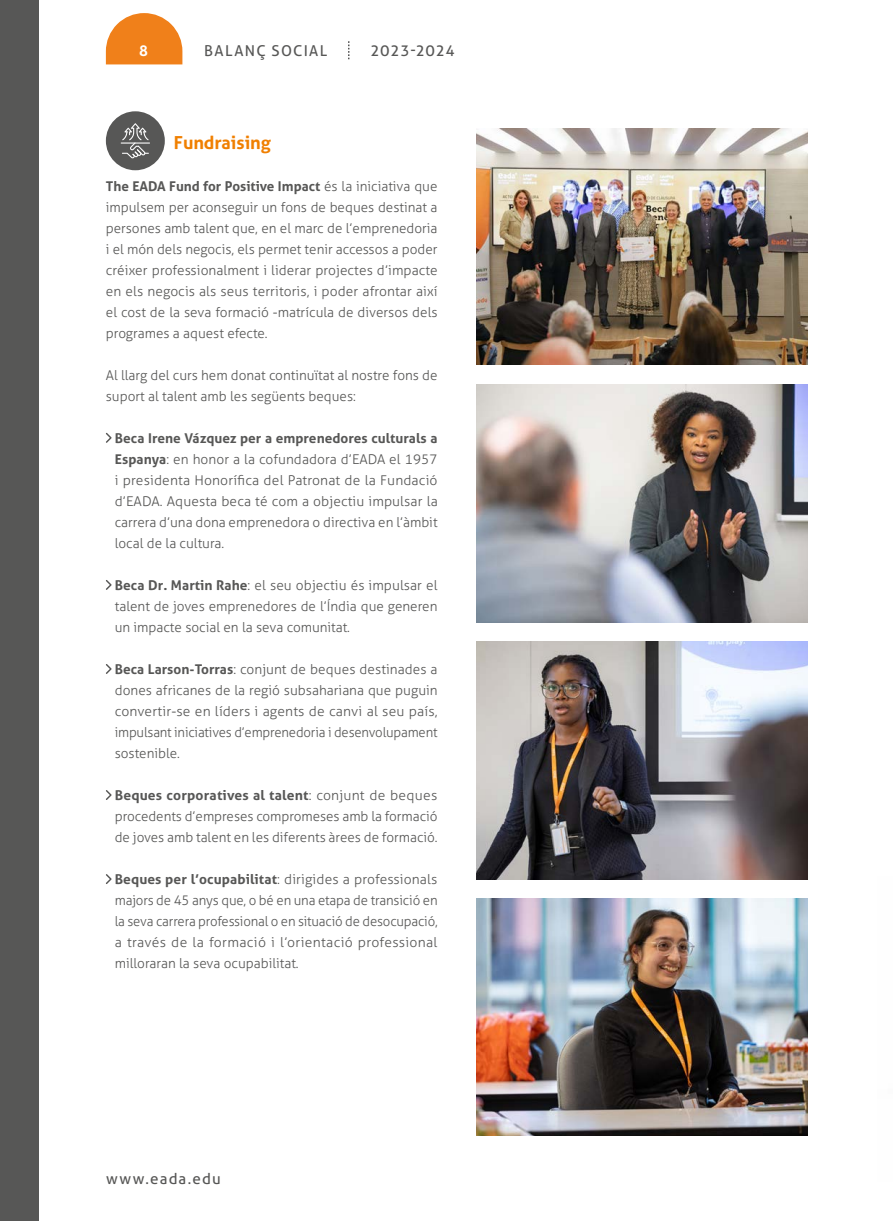
<style>
.page{position:relative;width:893px;height:1221px;background:#fff}
.page>*{position:absolute;margin:0;border:0;box-sizing:border-box;transform-origin:0 0}
.t1{font:700 18px "Aller";color:#f07f00}
.t2{font:15px "Aller";letter-spacing:.085em;color:#575756}
.t3{font:700 15px "Aller";color:#fff}
.t4{font:300 13.5px/21px "Aller";color:#575756;text-align:justify}
.s1{font-weight:700}
</style>
<div class="page">
<div style="left:0;top:0;width:38px;height:1220px;background:#575756"></div>
<svg style="left:349px;top:41px;width:1px;height:18px"></svg>
<svg style="left:106px;top:13px;width:76px;height:51px;background:#f2943e"></svg>
<svg style="left:106px;top:433px;width:6px;height:10px"></svg>
<svg style="left:106px;top:580px;width:6px;height:10px"></svg>
<svg style="left:106px;top:664px;width:6px;height:10px"></svg>
<svg style="left:106px;top:790px;width:6px;height:10px"></svg>
<svg style="left:106px;top:874px;width:6px;height:10px"></svg>
<div style="left:106px;top:111px;width:59px;height:59px;background:#575756;border-radius:50%"></div>
<hr style="left:121px;top:142px;width:29px;height:2px;background:#fff">
<svg style="left:122px;top:123px;width:27px;height:35px"></svg>
<img style="left:476px;top:128px;width:332px;height:236px">
<img style="left:476px;top:384px;width:332px;height:238px">
<img style="left:476px;top:641px;width:332px;height:238px">
<img style="left:476px;top:898px;width:332px;height:237px">
<p class="t3" style="left:139px;top:41px;width:10px">8</p>
<p class="t2" style="left:204px;top:41px;width:125px">BALANÇ SOCIAL</p>
<p class="t2" style="left:370px;top:41px;width:86px">2023-2024</p>
<h1 class="t1" style="left:174px;top:131px;width:99px">Fundraising</h1>
<p class="t4" style="left:106px;top:175px;width:333px"><span class="s1">The EADA Fund for Positive Impact</span> és la iniciativa que impulsem per aconseguir un fons de beques destinat a persones amb talent que, en el marc de l’emprenedoria i el món dels negocis, els permet tenir accessos a poder créixer professionalment i liderar projectes d’impacte en els negocis als seus territoris, i poder afrontar així el cost de la seva formació -matrícula de diversos dels programes a aquest efecte.</p>
<p class="t4" style="left:106px;top:364px;width:333px">Al llarg del curs hem donat continuïtat al nostre fons de suport al talent amb les següents beques:</p>
<p class="t4" style="left:115px;top:427px;width:324px"><span class="s1">Beca Irene Vázquez per a emprenedores culturals a Espanya</span>: en honor a la cofundadora d’EADA el 1957 i presidenta Honorífica del Patronat de la Fundació d’EADA. Aquesta beca té com a objectiu impulsar la carrera d’una dona emprenedora o directiva en l’àmbit local de la cultura.</p>
<p class="t4" style="left:115px;top:574px;width:324px"><span class="s1">Beca Dr. Martin Rahe</span>: el seu objectiu és impulsar el talent de joves emprenedores de l’Índia que generen un impacte social en la seva comunitat.</p>
<p class="t4" style="left:115px;top:658px;width:324px"><span class="s1">Beca Larson-Torras</span>: conjunt de beques destinades a dones africanes de la regió subsahariana que puguin convertir-se en líders i agents de canvi al seu país, impulsant iniciatives d’emprenedoria i desenvolupament sostenible.</p>
<p class="t4" style="left:115px;top:784px;width:324px"><span class="s1">Beques corporatives al talent</span>: conjunt de beques procedents d’empreses compromeses amb la formació de joves amb talent en les diferents àrees de formació.</p>
<p class="t4" style="left:115px;top:868px;width:324px"><span class="s1">Beques per l’ocupabilitat</span>: dirigides a professionals majors de 45 anys que, o bé en una etapa de transició en la seva carrera professional o en situació de desocupació, a través de la formació i l’orientació professional milloraran la seva ocupabilitat.</p>
<p class="t2" style="left:106px;top:1169px;width:116px">www.eada.edu</p>
</div>
